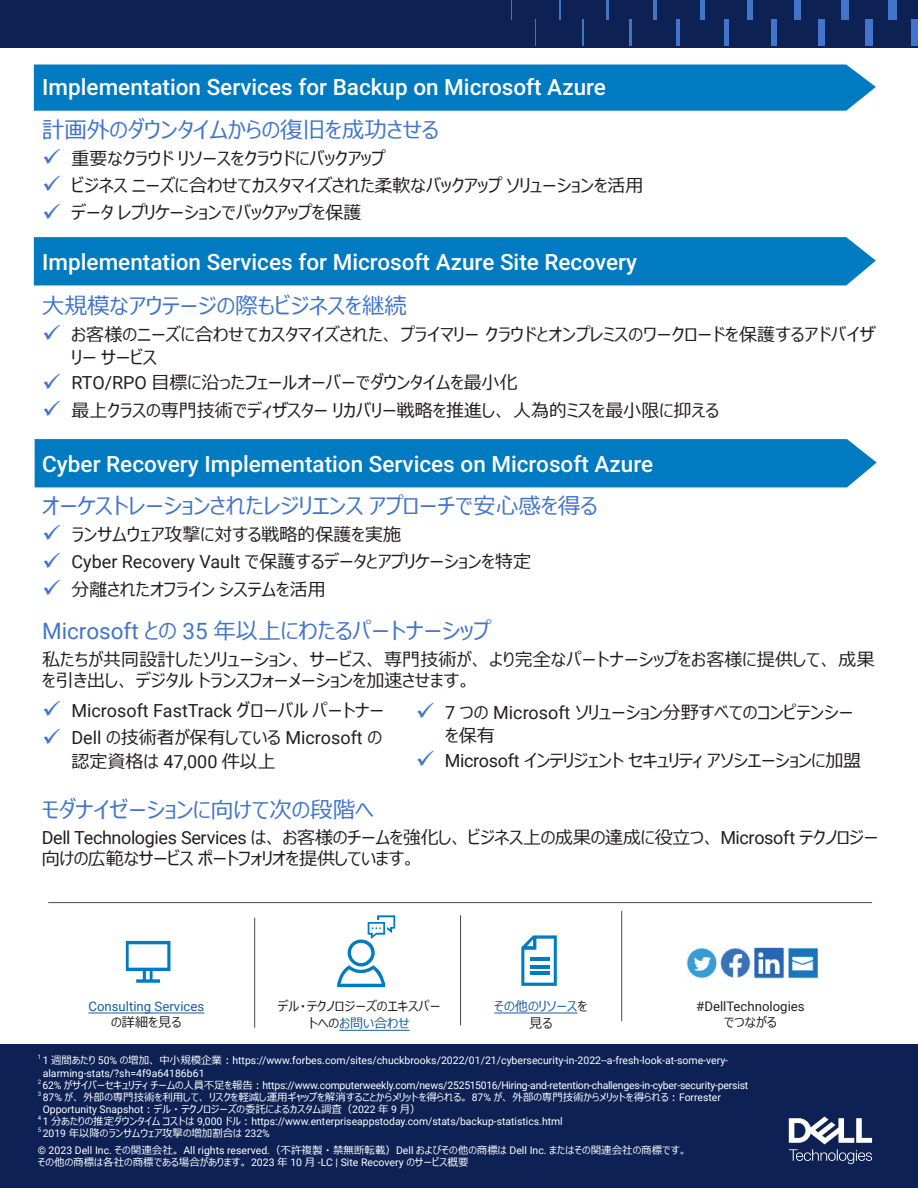
<style>
.page{position:relative;width:918px;height:1188px;background:#fff}
.page>*{position:absolute;margin:0;border:0;box-sizing:border-box;transform-origin:0 0}
.Body_Copy{font:500 22.5px "Roboto";color:#fff}
.Body_Text{font:22.5px "Meiryo UI";color:#4275ca}
.Intro{font:22.5px "Meiryo UI";color:#4275ca}
.Intro-2{font:18px/23.2px "Meiryo UI";color:#231f20}
.Table_Text{font:18px/23.2px "Meiryo UI";color:#231f20}
.Intro-3{font:18px "Roboto";color:#231f20}
.Body_Copy-2{font:13.2px/17.2px "Meiryo UI";color:#231f20;text-align:center}
.Body_Copy-3{font:13.2px/15.8px "Roboto";color:#175d9e;text-align:center}
.Body_Copy-4{font:13.2px/15.8px "Roboto";color:#231f20;text-align:center}
.Body_Copy-5{font:13.2px/17.2px "Meiryo UI";color:#175d9e;text-align:center}
.t1{font:10.5px/12px "Meiryo UI";color:#fff}
.t2{font:10.5px/12.6px "Roboto";color:#fff}
.t3{font:10.5px "Roboto";letter-spacing:-.02em;color:#fff}
.t4{font:6.15px "Roboto";color:#fff}
.s1{color:#4275ca}
.s2{font-family:"Roboto"}
.s3{font-family:"Meiryo UI"}
.s4{font-family:"Meiryo UI";color:#231f20}
.s5{color:#175d9e}
.s6{color:#231f20}
</style>
<div class="page">
<div style="left:0;top:1044px;width:918px;height:144px;background:#0d2155"></div>
<svg style="left:789px;top:1117px;width:83px;height:47px"></svg>
<svg style="left:126px;top:941px;width:44px;height:42px"></svg>
<svg style="left:337px;top:915px;width:58px;height:72px"></svg>
<svg style="left:521px;top:935px;width:36px;height:51px"></svg>
<hr style="left:530px;top:957px;width:19px;height:3px;background:#007bc2">
<hr style="left:530px;top:965px;width:19px;height:3px;background:#007bc2">
<hr style="left:530px;top:972px;width:19px;height:3px;background:#007bc2">
<img style="left:686px;top:947px;width:132px;height:32px">
<hr style="left:254px;top:918px;width:1px;height:110px;background:#4b4c4d">
<hr style="left:460px;top:915px;width:1px;height:110px;background:#4b4c4d">
<hr style="left:621px;top:911px;width:1px;height:110px;background:#4b4c4d">
<hr style="left:48px;top:902px;width:824px;height:1px;background:#4b4c4d">
<hr style="left:88px;top:1013px;width:116px;height:1px;background:#175d9e">
<hr style="left:339px;top:1030px;width:71px;height:1px;background:#175d9e">
<hr style="left:494px;top:1013px;width:83px;height:1px;background:#175d9e">
<div style="left:0;top:0;width:918px;height:47px;background:#0d2155"></div>
<svg style="left:511px;top:0;width:1px;height:19px"></svg>
<div style="left:888px;top:0;width:9px;height:19px;background:#4275ca"></div>
<div style="left:841px;top:0;width:8px;height:19px;background:#4275ca"></div>
<div style="left:794px;top:0;width:7px;height:19px;background:#4275ca"></div>
<div style="left:747px;top:0;width:6px;height:19px;background:#4275ca"></div>
<div style="left:700px;top:0;width:5px;height:19px;background:#4275ca"></div>
<hr style="left:653px;top:0;width:4px;height:19px;background:#4275ca">
<hr style="left:606px;top:0;width:3px;height:19px;background:#4275ca">
<svg style="left:559px;top:0;width:2px;height:19px"></svg>
<svg style="left:535px;top:19px;width:1px;height:26px"></svg>
<div style="left:912px;top:19px;width:6px;height:26px;background:#4275ca"></div>
<div style="left:865px;top:19px;width:8px;height:26px;background:#4275ca"></div>
<div style="left:818px;top:19px;width:7px;height:26px;background:#4275ca"></div>
<div style="left:771px;top:19px;width:6px;height:26px;background:#4275ca"></div>
<div style="left:724px;top:19px;width:5px;height:26px;background:#4275ca"></div>
<hr style="left:676px;top:19px;width:4px;height:26px;background:#4275ca">
<hr style="left:629px;top:19px;width:3px;height:26px;background:#4275ca">
<hr style="left:582px;top:19px;width:2px;height:26px;background:#4275ca">
<div style="left:34px;top:65px;width:842px;height:46px;background:#007bc2"></div>
<div style="left:34px;top:237px;width:842px;height:48px;background:#007bc2"></div>
<div style="left:35px;top:439px;width:842px;height:48px;background:#007bc2"></div>
<p class="Body_Copy" style="left:42px;top:71px;width:565px">Implementation Services for Backup on Microsoft Azure</p>
<p class="Body_Text" style="left:42px;top:114px;width:398px">計画外のダウンタイムからの復旧を成功させる</p>
<p class="Intro-2" style="left:42px;top:148px;width:345px"><span class="s1">✓</span> 重要なクラウドリソースをクラウドにバックアップ</p>
<p class="Intro-2" style="left:42px;top:175px;width:603px"><span class="s1">✓</span> ビジネスニーズに合わせてカスタマイズされた柔軟なバックアップソリューションを活用</p>
<p class="Intro-2" style="left:42px;top:202px;width:321px"><span class="s1">✓</span> データレプリケーションでバックアップを保護</p>
<p class="Body_Copy" style="left:42px;top:246px;width:596px">Implementation Services for Microsoft Azure Site Recovery</p>
<p class="Body_Text" style="left:42px;top:290px;width:366px">大規模なアウテージの際もビジネスを継続</p>
<p class="Intro-2" style="left:71px;top:324px;width:805px;text-indent:-29px"><span class="s1">✓</span> お客様のニーズに合わせてカスタマイズされた、プライマリークラウドとオンプレミスのワークロードを保護するアドバイザリーサービス</p>
<p class="Intro-2" style="left:42px;top:372px;width:477px"><span class="s1">✓</span> <span class="s2">RTO/RPO</span> 目標に沿ったフェールオーバーでダウンタイムを最小化</p>
<p class="Intro-2" style="left:42px;top:399px;width:679px"><span class="s1">✓</span> 最上クラスの専門技術でディザスターリカバリー戦略を推進し、人為的ミスを最小限に抑える</p>
<p class="Body_Copy" style="left:42px;top:448px;width:612px">Cyber Recovery Implementation Services on Microsoft Azure</p>
<p class="Body_Text" style="left:42px;top:490px;width:557px">オーケストレーションされたレジリエンスアプローチで安心感を得る</p>
<p class="Intro-2" style="left:42px;top:524px;width:360px"><span class="s1">✓</span> ランサムウェア攻撃に対する戦略的保護を実施</p>
<p class="Intro-2" style="left:42px;top:551px;width:490px"><span class="s1">✓</span> <span class="s2">Cyber Recovery Vault</span> で保護するデータとアプリケーションを特定</p>
<p class="Intro-2" style="left:42px;top:579px;width:285px"><span class="s1">✓</span> 分離されたオフラインシステムを活用</p>
<p class="Intro" style="left:42px;top:615px;width:450px"><span class="s2">Microsoft</span> との <span class="s2">35</span> 年以上にわたるパートナーシップ</p>
<p class="Intro-2" style="left:42px;top:650px;width:834px;line-height:21px">私たちが共同設計したソリューション、サービス、専門技術が、より完全なパートナーシップをお客様に提供して、成果を引き出し、デジタルトランスフォーメーションを加速させます。</p>
<p class="Intro-3" style="left:42px;top:698px;width:344px"><span class="s1">✓</span> Microsoft FastTrack <span class="s3">グローバルパートナー</span></p>
<p class="Intro-2" style="left:71px;top:727px;width:312px;text-indent:-29px"><span class="s1">✓</span> <span class="s2">Dell</span> の技術者が保有している <span class="s2">Microsoft</span> の認定資格は <span class="s2">47,000</span> 件以上</p>
<p class="Table_Text" style="left:445px;top:701px;width:410px;text-indent:-29px"><span class="s1">✓</span> <span class="s2">7</span> つの <span class="s2">Microsoft</span> ソリューション分野すべてのコンピテンシーを保有</p>
<p class="Table_Text" style="left:416px;top:750px;width:447px"><span class="s1">✓</span> <span class="s2">Microsoft</span> インテリジェントセキュリティアソシエーションに加盟</p>
<p class="Intro" style="left:42px;top:794px;width:333px">モダナイゼーションに向けて次の段階へ</p>
<p class="Intro-2" style="left:42px;top:828px;width:838px;line-height:21px"><span class="s2">Dell Technologies Services</span> は、お客様のチームを強化し、ビジネス上の成果の達成に役立つ、 <span class="s2">Microsoft</span> テクノロジー向けの広範なサービスポートフォリオを提供しています。</p>
<p class="Body_Copy-3" style="left:88px;top:998px;width:117px">Consulting Services<span class="s4">の詳細を見る</span></p>
<p class="Body_Copy-2" style="left:278px;top:998px;width:164px">デル・テクノロジーズのエキスパートへの<span class="s5">お問い合わせ</span></p>
<p class="Body_Copy-5" style="left:494px;top:998px;width:95px">その他のリソース<span class="s6">を見る</span></p>
<p class="Body_Copy-4" style="left:696px;top:998px;width:110px">#DellTechnologies<span class="s3">でつながる</span></p>
<p class="t4" style="left:38px;top:1052px;width:5px">1</p>
<p class="t2" style="left:43px;top:1054px;width:687px">1 <span class="s3">週間あたり</span> 50% <span class="s3">の増加、中小規模企業︓</span>https://www.forbes.com/sites/chuckbrooks/2022/01/21/cybersecurity-in-2022--a-fresh-look-at-some-very&shy;alarming-stats/?sh=4f9a64186b61</p>
<p class="t4" style="left:38px;top:1077px;width:5px">2</p>
<p class="t3" style="left:42px;top:1078px;width:707px">62% <span class="s3">がサイバーセキュリティチームの人員不足を報告︓</span>https://www.computerweekly.com/news/252515016/Hiring-and-retention-challenges-in-cyber-security-persist</p>
<p class="t4" style="left:38px;top:1089px;width:5px">3</p>
<p class="t1" style="left:43px;top:1091px;width:680px"><span class="s2">87%</span> が、外部の専門技術を利用して、リスクを軽減し運用ギャップを解消することからメリットを得られる。 <span class="s2">87%</span> が、外部の専門技術からメリットを得られる︓<span class="s2">Forrester<br>Opportunity Snapshot</span>︓デル・テクノロジーズの委託によるカスタム調査（<span class="s2">2022</span> 年 <span class="s2">9</span> 月）</p>
<p class="t4" style="left:38px;top:1113px;width:5px">4</p>
<p class="t2" style="left:43px;top:1114px;width:522px">1 <span class="s3">分あたりの推定ダウンタイムコストは</span> 9,000 <span class="s3">ドル︓</span>https://www.enterpriseappstoday.com/stats/backup-statistics.html</p>
<p class="t4" style="left:38px;top:1125px;width:5px">5</p>
<p class="t1" style="left:43px;top:1127px;width:229px"><span class="s2">2019</span> 年以降のランサムウェア攻撃の増加割合は <span class="s2">232%</span></p>
<p class="t1" style="left:38px;top:1145px;width:650px"><span class="s2">© 2023 Dell Inc.</span> その関連会社。 <span class="s2">All rights reserved.</span>（不許複製・禁無断転載）<span class="s2">Dell</span> およびその他の商標は <span class="s2">Dell Inc.</span> またはその関連会社の商標です。その他の商標は各社の商標である場合があります。 <span class="s2">2023</span> 年 <span class="s2">10</span> 月 <span class="s2">-LC | Site Recovery</span> のサービス概要</p>
</div>
